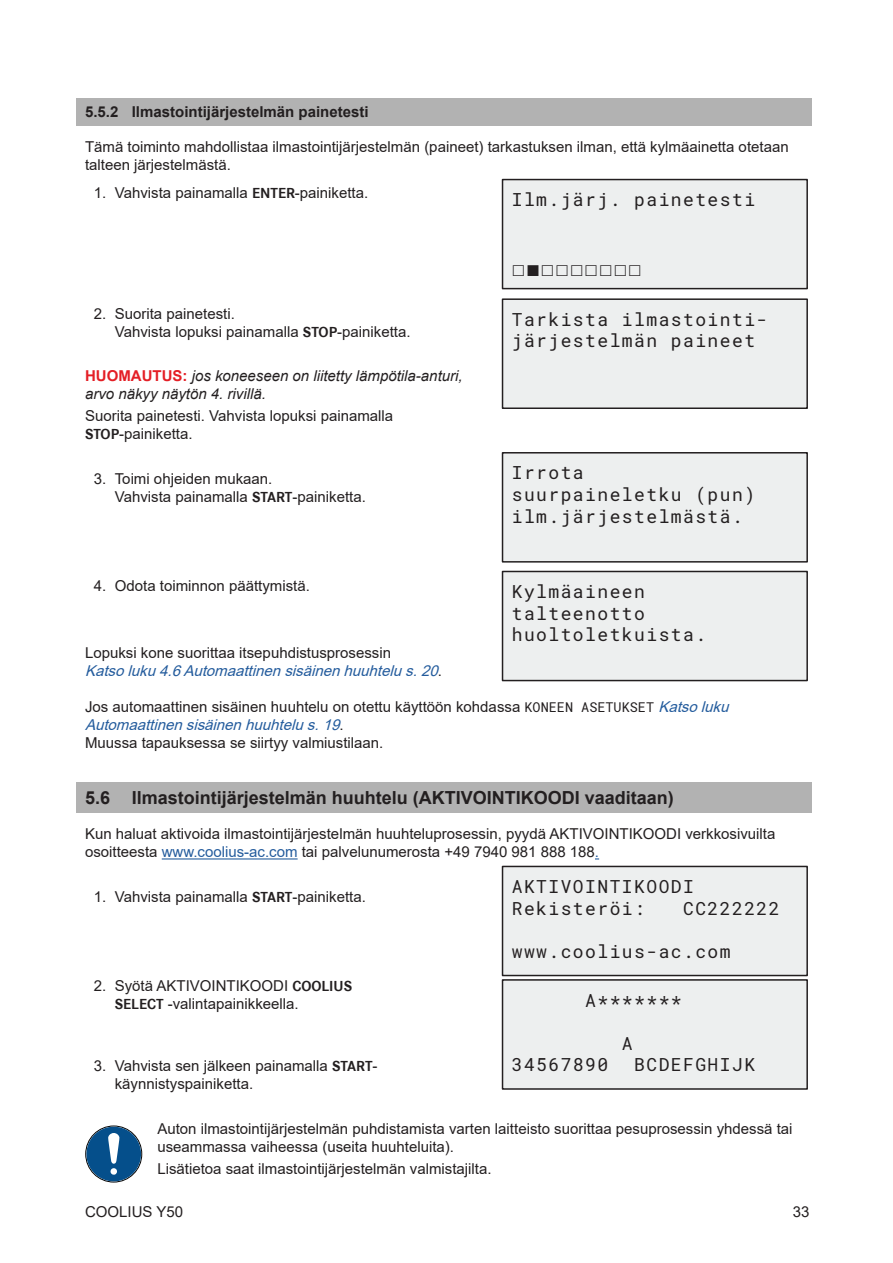
<style>
.page{position:relative;width:893px;height:1263px;background:#fff}
.page>*{position:absolute;margin:0;border:0;box-sizing:border-box;transform-origin:0 0}
.t1{font:18px/21.6px "Roboto Mono";letter-spacing:.08em;color:#231f20}
.t2{font:700 18px "Arial";color:#231f20}
.t3{font:15px/18px "Arial";color:#231f20}
.t4{font:italic 15px/18px "Arial";color:#245c9d}
.t5{font:italic 15px/18px "Arial";color:#231f20}
.t6{font:700 15px "Arial";color:#231f20}
.s1{font-family:"Corporate S";font-weight:700}
.s2{font-weight:700;font-style:normal;color:#e41e25}
.s3{font-style:normal;color:#231f20}
.s4{font-family:"Roboto Mono";font-size:13.5px}
.s5{font-style:italic;color:#245c9d}
.s6{color:#245c9d}
</style>
<div class="page">
<div style="left:77px;top:98px;width:735px;height:28px;background:#b2b2b2"></div>
<div style="left:77px;top:783px;width:735px;height:30px;background:#b2b2b2"></div>
<hr style="left:162px;top:858px;width:136px;height:1px;background:#245c9d">
<div style="left:502px;top:180px;width:305px;height:109px;background:#edefef"></div>
<div style="left:502px;top:179px;width:306px;height:110px;border:2px solid #231f20"></div>
<div style="left:502px;top:299px;width:305px;height:109px;background:#edefef"></div>
<div style="left:502px;top:298px;width:306px;height:111px;border:2px solid #231f20"></div>
<div style="left:502px;top:453px;width:305px;height:109px;background:#edefef"></div>
<div style="left:502px;top:452px;width:306px;height:111px;border:2px solid #231f20"></div>
<div style="left:502px;top:571px;width:305px;height:109px;background:#edefef"></div>
<div style="left:502px;top:571px;width:306px;height:110px;border:2px solid #231f20"></div>
<div style="left:502px;top:866px;width:305px;height:109px;background:#edefef"></div>
<div style="left:502px;top:866px;width:306px;height:110px;border:2px solid #231f20"></div>
<div style="left:502px;top:980px;width:305px;height:109px;background:#edefef"></div>
<div style="left:502px;top:979px;width:306px;height:111px;border:2px solid #231f20"></div>
<svg style="left:85px;top:1125px;width:57px;height:56px"></svg>
<p class="t6" style="left:85px;top:101px;width:285px">5.5.2 Ilmastointijärjestelmän painetesti</p>
<p class="t3" style="left:85px;top:138px;width:705px">Tämä toiminto mahdollistaa ilmastointijärjestelmän (paineet) tarkastuksen ilman, että kylmäainetta otetaan talteen järjestelmästä.</p>
<p class="t3" style="left:94px;top:184px;width:276px">1. Vahvista painamalla <span class="s1">ENTER</span>-painiketta.</p>
<p class="t1" style="left:512px;top:188px;width:245px">Ilm.järj. painetesti</p>
<p class="t3" style="left:115px;top:304px;width:297px;text-indent:-21px">2. Suorita painetesti.<br>Vahvista lopuksi painamalla <span class="s1">STOP</span>-painiketta.</p>
<p class="t5" style="left:85px;top:367px;width:379px"><span class="s2">HUOMAUTUS:</span> jos koneeseen on liitetty lämpötila-anturi, arvo näkyy näytön 4. rivillä.</p>
<p class="t3" style="left:85px;top:407px;width:310px">Suorita painetesti. Vahvista lopuksi painamalla<br><span class="s1">STOP</span>-painiketta.</p>
<p class="t3" style="left:115px;top:470px;width:253px;text-indent:-21px">3. Toimi ohjeiden mukaan.<br>Vahvista painamalla <span class="s1">START</span>-painiketta.</p>
<p class="t3" style="left:94px;top:577px;width:218px">4. Odota toiminnon päättymistä.</p>
<p class="t1" style="left:512px;top:308px;width:257px">Tarkista ilmastointi&shy;järjestelmän paineet</p>
<p class="t1" style="left:512px;top:461px;width:245px">Irrota suurpaineletku (pun) ilm.järjestelmästä.</p>
<p class="t1" style="left:512px;top:580px;width:196px">Kylmäaineen talteenotto huoltoletkuista.</p>
<p class="t4" style="left:85px;top:643px;width:360px"><span class="s3">Lopuksi kone suorittaa itsepuhdistusprosessin<br></span>Katsoluku4.6Automaattinensisäinenhuuhtelus.20<span class="s3">.</span></p>
<p class="t3" style="left:85px;top:697px;width:650px">Jos automaattinen sisäinen huuhtelu on otettu käyttöön kohdassa <span class="s4">KONEEN ASETUKSET</span> <span class="s5">Katsoluku<br>Automaattinensisäinenhuuhtelus.19</span>.<br>Muussa tapauksessa se siirtyy valmiustilaan.</p>
<p class="t2" style="left:85px;top:785px;width:590px">5.6 Ilmastointijärjestelmän huuhtelu (AKTIVOINTIKOODI vaaditaan)</p>
<p class="t3" style="left:85px;top:825px;width:692px">Kun haluat aktivoida ilmastointijärjestelmän huuhteluprosessin, pyydä AKTIVOINTIKOODI verkkosivuilta osoitteesta <span class="s6">www.coolius-ac.com</span> tai palvelunumerosta +49 7940 981 888 188<span class="s6">.</span></p>
<p class="t3" style="left:94px;top:887px;width:274px">1. Vahvista painamalla <span class="s1">START</span>-painiketta.</p>
<p class="t1" style="left:512px;top:875px;width:184px">AKTIVOINTIKOODI<br>Rekisteröi:</p>
<p class="t1" style="left:683px;top:897px;width:98px">CC222222</p>
<p class="t1" style="left:512px;top:940px;width:220px">www.coolius-ac.com</p>
<p class="t1" style="left:585px;top:989px;width:98px">A*******</p>
<p class="t1" style="left:622px;top:1032px;width:12px">A</p>
<p class="t1" style="left:512px;top:1053px;width:98px">34567890</p>
<p class="t1" style="left:634px;top:1053px;width:122px">BCDEFGHIJK</p>
<p class="t3" style="left:115px;top:976px;width:239px;text-indent:-21px">2. Syötä AKTIVOINTIKOODI <span class="s1">COOLIUS<br>SELECT</span> -valintapainikkeella.</p>
<p class="t3" style="left:115px;top:1057px;width:264px;text-indent:-21px">3. Vahvista sen jälkeen painamalla <span class="s1">START&shy;</span>käynnistyspainiketta.</p>
<p class="t3" style="left:157px;top:1119px;width:637px">Auton ilmastointijärjestelmän puhdistamista varten laitteisto suorittaa pesuprosessin yhdessä tai useammassa vaiheessa (useita huuhteluita).</p>
<p class="t3" style="left:157px;top:1160px;width:336px">Lisätietoa saat ilmastointijärjestelmän valmistajilta.</p>
<p class="t3" style="left:85px;top:1202px;width:100px">COOLIUS Y50</p>
<p class="t3" style="left:793px;top:1202px;width:18px">33</p>
</div>
